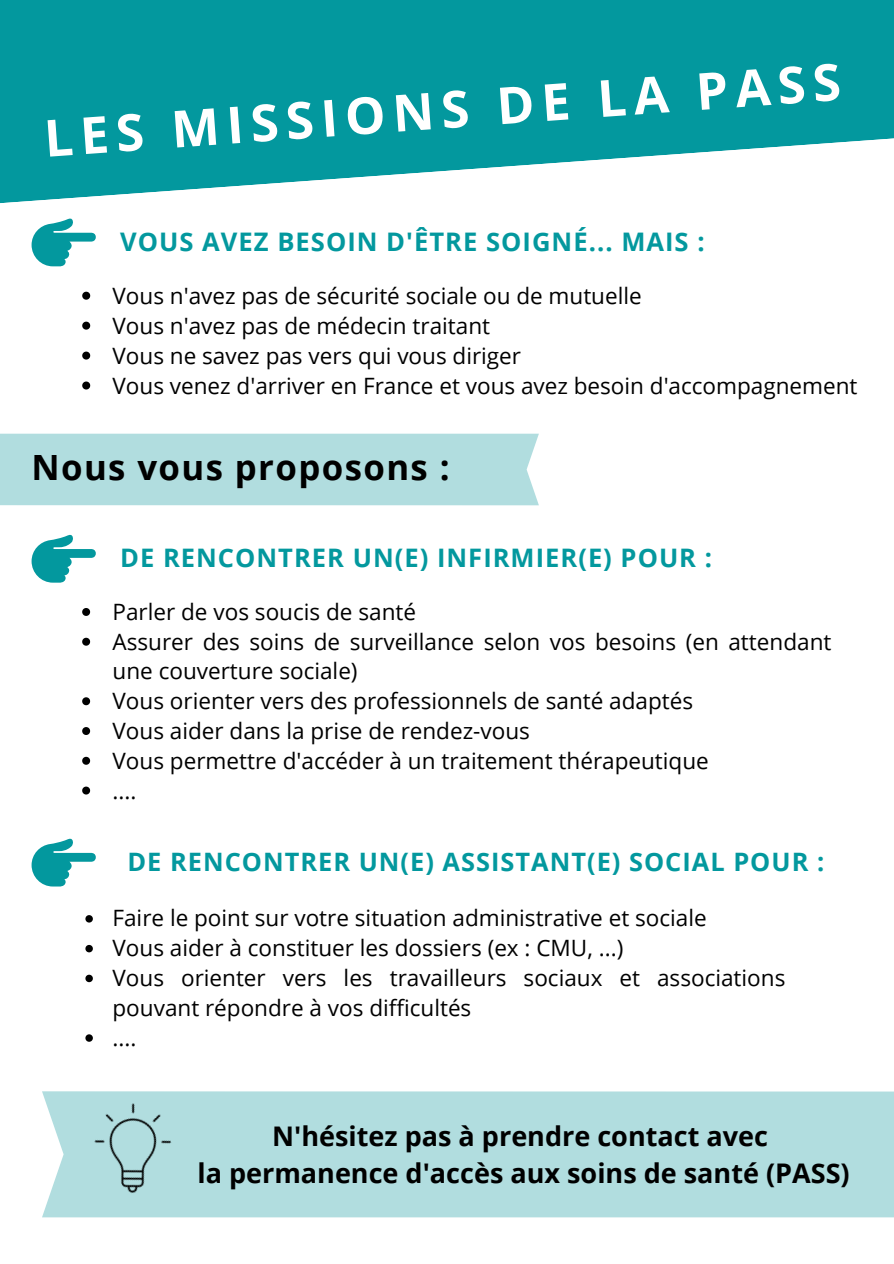
<style>
.page{position:relative;width:894px;height:1264px;background:#fff}
.page>*{position:absolute;margin:0;border:0;box-sizing:border-box;transform-origin:0 0}
.t1{font:700 51px "Open Sans";color:#fff}
.t2{font:700 34.8px "Open Sans";letter-spacing:.04em;color:#000}
.t3{font:700 27px/37.2px "Open Sans";color:#000;text-align:center}
.t4{font:700 25.5px "Open Sans";letter-spacing:.04em;color:#03989e}
.t5{font:700 25.35px "Open Sans";letter-spacing:.04em;color:#03989e}
.t6{font:22.5px/29.7px "Open Sans";color:#000}
</style>
<div class="page">
<svg style="left:0;top:0;width:893px;height:204px;fill:#03989e"></svg>
<svg style="left:32px;top:218px;width:64px;height:48px"></svg>
<svg style="left:32px;top:534px;width:64px;height:49px"></svg>
<div style="left:0;top:433px;width:538px;height:72px;background:#b1dddf"></div>
<svg style="left:82px;top:608px;width:8px;height:8px"></svg>
<svg style="left:82px;top:637px;width:8px;height:8px"></svg>
<svg style="left:82px;top:697px;width:8px;height:8px"></svg>
<svg style="left:82px;top:727px;width:8px;height:8px"></svg>
<svg style="left:82px;top:756px;width:8px;height:8px"></svg>
<svg style="left:82px;top:786px;width:8px;height:8px"></svg>
<svg style="left:32px;top:838px;width:64px;height:48px"></svg>
<div style="left:42px;top:1091px;width:851px;height:126px;background:#b1dddf"></div>
<img style="left:74px;top:1091px;width:126px;height:116px">
<svg style="left:82px;top:292px;width:8px;height:8px"></svg>
<svg style="left:82px;top:321px;width:8px;height:8px"></svg>
<svg style="left:82px;top:351px;width:8px;height:8px"></svg>
<svg style="left:82px;top:381px;width:8px;height:8px"></svg>
<svg style="left:85px;top:915px;width:8px;height:7px"></svg>
<svg style="left:85px;top:944px;width:8px;height:8px"></svg>
<svg style="left:85px;top:974px;width:8px;height:8px"></svg>
<svg style="left:85px;top:1034px;width:8px;height:7px"></svg>
<h1 class="t1" style="left:42px;top:102px;width:799px;rotate:-4deg">LES MISSIONS DE LA PASS</h1>
<p class="t4" style="left:120px;top:223px;width:586px">VOUS AVEZ BESOIN D'ÊTRE SOIGNÉ... MAIS :</p>
<p class="t6" style="left:112px;top:280px;width:746px">Vous n'avez pas de sécurité sociale ou de mutuelle<br>Vous n'avez pas de médecin traitant<br>Vous ne savez pas vers qui vous diriger<br>Vous venez d'arriver en France et vous avez besoin d'accompagnement</p>
<h2 class="t2" style="left:31px;top:443px;width:419px">Nous vous proposons :</h2>
<p class="t4" style="left:120px;top:540px;width:593px">DE RENCONTRER UN(E) INFIRMIER(E) POUR :</p>
<p class="t6" style="left:112px;top:596px;width:720px">Parler de vos soucis de santé<br>Assurer des soins de surveillance selon vos besoins (en attendant une couverture sociale)<br>Vous orienter vers des professionnels de santé adaptés<br>Vous aider dans la prise de rendez-vous<br>Vous permettre d'accéder à un traitement thérapeutique<br>....</p>
<p class="t5" style="left:127px;top:844px;width:698px">DE RENCONTRER UN(E) ASSISTANT(E) SOCIAL POUR :</p>
<p class="t6" style="left:112px;top:902px;width:674px">Faire le point sur votre situation administrative et sociale<br>Vous aider à constituer les dossiers (ex : CMU, ...)<br>Vous orienter vers les travailleurs sociaux et associations pouvant répondre à vos difficultés<br>....</p>
<p class="t3" style="left:197px;top:1116px;width:653px">N'hésitez pas à prendre contact avec<br>la permanence d'accès aux soins de santé (PASS)</p>
</div>
